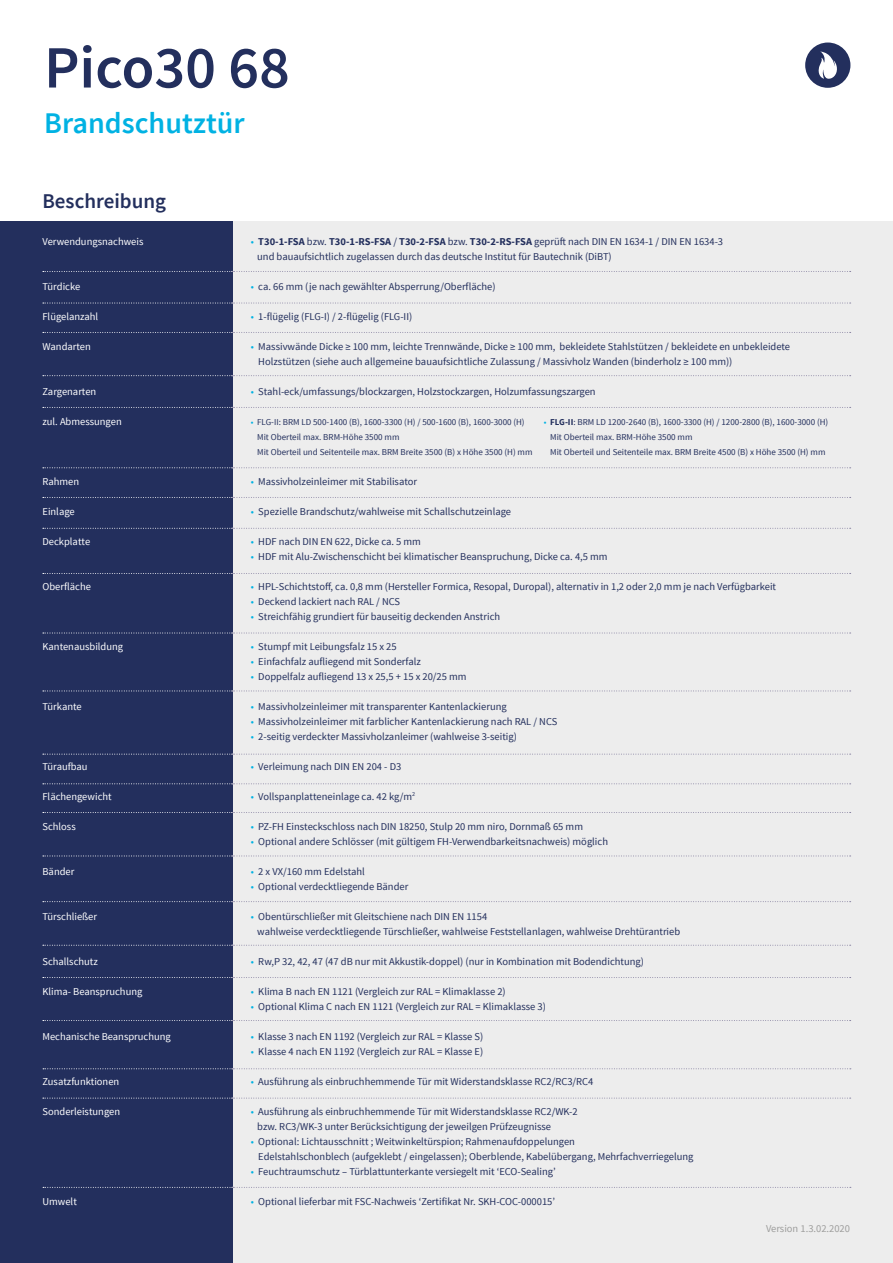
<style>
.page{position:relative;width:893px;height:1263px;background:#fff}
.page>*{position:absolute;margin:0;border:0;box-sizing:border-box;transform-origin:0 0}
.t1{font:600 60px "Source Sans Pro";color:#232f5d}
.t2{font:600 30px "Source Sans Pro";color:#00b2e3}
.t3{font:600 21px "Source Sans Pro";color:#232f5d}
.t4{font:10.5px/15px "Source Sans Pro";color:#232f5d}
.t5{font:10.5px "Source Sans Pro";color:#fff}
.t6{font:10.5px "Source Sans Pro";color:#9d9d9c}
.t7{font:9px "Source Sans Pro";color:#232f5d}
.s1{color:#00b2e3}
.s2{font-weight:700}
.s3{color:#ededed}
</style>
<div class="page">
<div style="left:0;top:222px;width:234px;height:1041px;background:#232f5d"></div>
<div style="left:234px;top:222px;width:659px;height:1041px;background:#ededed"></div>
<svg style="left:43px;top:271px;width:808px;height:1px"></svg>
<svg style="left:43px;top:303px;width:808px;height:1px"></svg>
<svg style="left:43px;top:332px;width:808px;height:1px"></svg>
<svg style="left:43px;top:407px;width:808px;height:1px"></svg>
<svg style="left:43px;top:375px;width:808px;height:1px"></svg>
<svg style="left:43px;top:497px;width:808px;height:1px"></svg>
<svg style="left:43px;top:467px;width:808px;height:1px"></svg>
<svg style="left:43px;top:573px;width:808px;height:1px"></svg>
<svg style="left:43px;top:691px;width:808px;height:1px"></svg>
<svg style="left:43px;top:754px;width:808px;height:1px"></svg>
<svg style="left:43px;top:783px;width:808px;height:1px"></svg>
<svg style="left:43px;top:812px;width:808px;height:1px"></svg>
<svg style="left:43px;top:855px;width:808px;height:1px"></svg>
<svg style="left:43px;top:901px;width:808px;height:1px"></svg>
<svg style="left:43px;top:945px;width:808px;height:1px"></svg>
<svg style="left:43px;top:977px;width:808px;height:1px"></svg>
<svg style="left:43px;top:1020px;width:808px;height:1px"></svg>
<svg style="left:43px;top:1068px;width:808px;height:1px"></svg>
<svg style="left:43px;top:1098px;width:808px;height:1px"></svg>
<svg style="left:43px;top:633px;width:808px;height:1px"></svg>
<svg style="left:43px;top:528px;width:808px;height:1px"></svg>
<svg style="left:43px;top:1187px;width:808px;height:1px"></svg>
<svg style="left:805px;top:43px;width:45px;height:45px"></svg>
<h1 class="t1" style="left:44px;top:30px;width:247px">Pico30 68</h1>
<h2 class="t2" style="left:44px;top:104px;width:202px">Brandschutztür</h2>
<h3 class="t3" style="left:43px;top:188px;width:125px">Beschreibung</h3>
<p class="t5" style="left:43px;top:235px;width:102px">Verwendungsnachweis</p>
<p class="t5" style="left:43px;top:280px;width:39px">Türdicke</p>
<p class="t5" style="left:43px;top:310px;width:57px">Flügelanzahl</p>
<p class="t5" style="left:43px;top:340px;width:50px">Wandarten</p>
<p class="t5" style="left:43px;top:385px;width:55px">Zargenarten</p>
<p class="t5" style="left:43px;top:415px;width:81px">zul. Abmessungen</p>
<p class="t5" style="left:43px;top:475px;width:38px">Rahmen</p>
<p class="t5" style="left:43px;top:505px;width:34px">Einlage</p>
<p class="t5" style="left:43px;top:535px;width:49px">Deckplatte</p>
<p class="t5" style="left:43px;top:580px;width:50px">Oberfläche</p>
<p class="t5" style="left:43px;top:640px;width:82px">Kantenausbildung</p>
<p class="t5" style="left:43px;top:700px;width:41px">Türkante</p>
<p class="t5" style="left:43px;top:760px;width:47px">Türaufbau</p>
<p class="t5" style="left:43px;top:790px;width:71px">Flächengewicht</p>
<p class="t5" style="left:43px;top:820px;width:35px">Schloss</p>
<p class="t5" style="left:43px;top:865px;width:33px">Bänder</p>
<p class="t5" style="left:43px;top:910px;width:56px">Türschließer</p>
<p class="t5" style="left:43px;top:955px;width:57px">Schallschutz</p>
<p class="t5" style="left:43px;top:985px;width:101px">Klima- Beanspruchung</p>
<p class="t5" style="left:43px;top:1030px;width:130px">Mechanische Beanspruchung</p>
<p class="t5" style="left:43px;top:1075px;width:78px">Zusatzfunktionen</p>
<p class="t5" style="left:43px;top:1105px;width:79px">Sonderleistungen</p>
<p class="t5" style="left:43px;top:1195px;width:36px">Umwelt</p>
<p class="t4" style="left:257px;top:234px;width:467px;text-indent:-6px"><span class="s1">•</span> <span class="s2">T30-1-FSA</span> bzw. <span class="s2">T30-1-RS-FSA</span> / <span class="s2">T30-2-FSA</span> bzw. <span class="s2">T30-2-RS-FSA</span> geprüft nach DIN EN 1634-1 / DIN EN 1634-3 und bauaufsichtlich zugelassen durch das deutsche Institut für Bautechnik (DiBT)</p>
<p class="t4" style="left:251px;top:279px;width:246px"><span class="s1">•</span> ca. 66 mm (je nach gewählter Absperrung/Oberfläche)</p>
<p class="t4" style="left:251px;top:309px;width:163px"><span class="s1">•</span> 1-flügelig (FLG-I) / 2-flügelig (FLG-II)</p>
<p class="t4" style="left:251px;top:339px;width:546px"><span class="s1">•</span> Massivwände Dicke ≥ 100 mm, leichte Trennwände, Dicke ≥ 100 mm, bekleidete Stahlstützen / bekleidete en unbekleidete <span class="s3">•</span></p>
<p class="t4" style="left:251px;top:354px;width:483px"><span class="s3">•</span> Holzstützen (siehe auch allgemeine bauaufsichtliche Zulassung / Massivholz Wanden (binderholz ≥ 100 mm))</p>
<p class="t4" style="left:251px;top:384px;width:346px"><span class="s1">•</span> Stahl-eck/umfassungs/blockzargen, Holzstockzargen, Holzumfassungszargen</p>
<p class="t7" style="left:251px;top:416px;width:275px"><span class="s1">•</span> FLG-II: BRM LD 500-1400 (B), 1600-3300 (H) / 500-1600 (B), 1600-3000 (H)</p>
<p class="t7" style="left:251px;top:431px;width:150px"><span class="s3">•</span> Mit Oberteil max. BRM-Höhe 3500 mm</p>
<p class="t7" style="left:251px;top:446px;width:283px"><span class="s3">•</span> Mit Oberteil und Seitenteile max. BRM Breite 3500 (B) x Höhe 3500 (H) mm</p>
<p class="t4" style="left:251px;top:474px;width:168px"><span class="s1">•</span> Massivholzeinleimer mit Stabilisator</p>
<p class="t4" style="left:251px;top:504px;width:262px"><span class="s1">•</span> Spezielle Brandschutz/wahlweise mit Schallschutzeinlage</p>
<p class="t4" style="left:251px;top:534px;width:172px"><span class="s1">•</span> HDF nach DIN EN 622, Dicke ca. 5 mm</p>
<p class="t4" style="left:251px;top:549px;width:358px"><span class="s1">•</span> HDF mit Alu-Zwischenschicht bei klimatischer Beanspruchung, Dicke ca. 4,5 mm</p>
<p class="t4" style="left:251px;top:579px;width:527px"><span class="s1">•</span> HPL-Schichtstoff, ca. 0,8 mm (Hersteller Formica, Resopal, Duropal), alternativ in 1,2 oder 2,0 mm je nach Verfügbarkeit</p>
<p class="t4" style="left:251px;top:594px;width:151px"><span class="s1">•</span> Deckend lackiert nach RAL / NCS</p>
<p class="t4" style="left:251px;top:609px;width:251px"><span class="s1">•</span> Streichfähig grundiert für bauseitig deckenden Anstrich</p>
<p class="t4" style="left:251px;top:639px;width:147px"><span class="s1">•</span> Stumpf mit Leibungsfalz 15 x 25</p>
<p class="t4" style="left:251px;top:654px;width:172px"><span class="s1">•</span> Einfachfalz aufliegend mit Sonderfalz</p>
<p class="t4" style="left:251px;top:669px;width:217px"><span class="s1">•</span> Doppelfalz aufliegend 13 x 25,5 + 15 x 20/25 mm</p>
<p class="t4" style="left:251px;top:699px;width:257px"><span class="s1">•</span> Massivholzeinleimer mit transparenter Kantenlackierung</p>
<p class="t4" style="left:251px;top:714px;width:308px"><span class="s1">•</span> Massivholzeinleimer mit farblicher Kantenlackierung nach RAL / NCS</p>
<p class="t4" style="left:251px;top:729px;width:268px"><span class="s1">•</span> 2-seitig verdeckter Massivholzanleimer (wahlweise 3-seitig)</p>
<p class="t4" style="left:251px;top:759px;width:152px"><span class="s1">•</span> Verleimung nach DIN EN 204 - D3</p>
<p class="t4" style="left:251px;top:789px;width:166px"><span class="s1">•</span> Vollspanplatteneinlage ca. 42 kg/m<sup>2</sup></p>
<p class="t4" style="left:251px;top:819px;width:334px"><span class="s1">•</span> PZ-FH Einsteckschloss nach DIN 18250, Stulp 20 mm niro, Dornmaß 65 mm</p>
<p class="t4" style="left:251px;top:834px;width:359px"><span class="s1">•</span> Optional andere Schlösser (mit gültigem FH-Verwendbarkeitsnachweis) möglich</p>
<p class="t4" style="left:251px;top:864px;width:115px"><span class="s1">•</span> 2 x VX/160 mm Edelstahl</p>
<p class="t4" style="left:251px;top:879px;width:159px"><span class="s1">•</span> Optional verdecktliegende Bänder</p>
<p class="t4" style="left:257px;top:909px;width:424px;text-indent:-6px"><span class="s1">•</span> Obentürschließer mit Gleitschiene nach DIN EN 1154<br>wahlweise verdecktliegende Türschließer, wahlweise Feststellanlagen, wahlweise Drehtürantrieb</p>
<p class="t4" style="left:251px;top:954px;width:395px"><span class="s1">•</span> Rw,P 32, 42, 47 (47 dB nur mit Akkustik-doppel) (nur in Kombination mit Bodendichtung)</p>
<p class="t4" style="left:251px;top:984px;width:256px"><span class="s1">•</span> Klima B nach EN 1121 (Vergleich zur RAL = Klimaklasse 2)</p>
<p class="t4" style="left:251px;top:999px;width:297px"><span class="s1">•</span> Optional Klima C nach EN 1121 (Vergleich zur RAL = Klimaklasse 3)</p>
<p class="t4" style="left:251px;top:1029px;width:234px"><span class="s1">•</span> Klasse 3 nach EN 1192 (Vergleich zur RAL = Klasse S)</p>
<p class="t4" style="left:251px;top:1044px;width:234px"><span class="s1">•</span> Klasse 4 nach EN 1192 (Vergleich zur RAL = Klasse E)</p>
<p class="t4" style="left:251px;top:1074px;width:344px"><span class="s1">•</span> Ausführung als einbruchhemmende Tür mit Widerstandsklasse RC2/RC3/RC4</p>
<p class="t4" style="left:257px;top:1104px;width:322px;text-indent:-6px"><span class="s1">•</span> Ausführung als einbruchhemmende Tür mit Widerstandsklasse RC2/WK-2 bzw. RC3/WK-3 unter Berücksichtigung der jeweilgen Prüfzeugnisse</p>
<p class="t4" style="left:251px;top:1134px;width:326px"><span class="s1">•</span> Optional: Lichtausschnitt ; Weitwinkeltürspion; Rahmenaufdoppelungen</p>
<p class="t4" style="left:251px;top:1149px;width:444px"><span class="s3">•</span> Edelstahlschonblech (aufgeklebt / eingelassen); Oberblende, Kabelübergang, Mehrfachverriegelung</p>
<p class="t4" style="left:251px;top:1164px;width:306px"><span class="s1">•</span> Feuchtraumschutz – Türblattunterkante versiegelt mit ‘ECO-Sealing’</p>
<p class="t4" style="left:251px;top:1194px;width:306px"><span class="s1">•</span> Optional lieferbar mit FSC-Nachweis ‘Zertifikat Nr. SKH-COC-000015’</p>
<p class="t6" style="left:766px;top:1222px;width:86px">Version 1.3.02.2020</p>
<p class="t7" style="left:544px;top:417px;width:286px"><span class="s1">•</span> <span class="s2">FLG-II</span>: BRM LD 1200-2640 (B), 1600-3300 (H) / 1200-2800 (B), 1600-3000 (H)</p>
<p class="t7" style="left:544px;top:432px;width:150px"><span class="s3">•</span> Mit Oberteil max. BRM-Höhe 3500 mm</p>
<p class="t7" style="left:544px;top:447px;width:283px"><span class="s3">•</span> Mit Oberteil und Seitenteile max. BRM Breite 4500 (B) x Höhe 3500 (H) mm</p>
</div>
